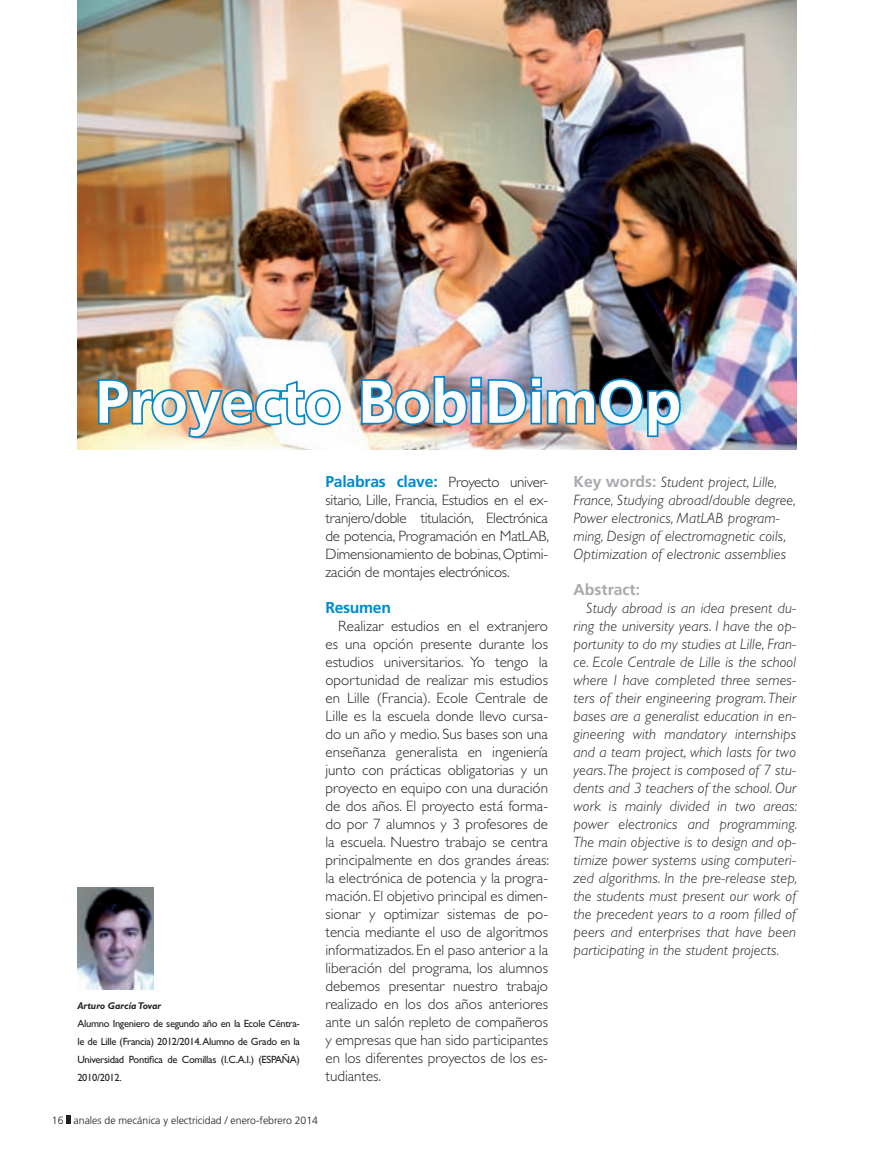
<style>
.page{position:relative;width:873px;height:1153px;background:#fff}
.page>*{position:absolute;margin:0;border:0;box-sizing:border-box;transform-origin:0 0}
.t1{font:700 60px "Frutiger LT Std";color:#fff}
.t2{font:700 15.75px "Frutiger LT Std";color:#a8a9ad}
.t3{font:700 15.75px "Frutiger LT Std";letter-spacing:-.02em;color:#0089cf}
.t4{font:300 15px/18px "Gill Sans Std";letter-spacing:-.015em;color:#231f20;text-align:justify}
.t5{font:italic 300 15px/18px "Gill Sans Std";letter-spacing:.01em;color:#231f20}
.t6{font:10.5px/18px "Gill Sans Std";letter-spacing:-.03em;color:#231f20;text-align:justify}
.t7{font:300 10.5px "Frutiger LT Std";color:#231f20}
.t8{font:italic 700 9.75px "Gill Sans Std";color:#231f20}
.s1{font-family:"Frutiger LT Std";font-weight:700;font-size:15.75px;color:#0089cf}
.s2{font-family:"Frutiger LT Std";font-weight:700;font-style:normal;font-size:15.75px;color:#a8a9ad}
</style>
<div class="page">
<div style="left:66px;top:1115px;width:5px;height:9px;background:#231f20"></div>
<img style="left:77px;top:888px;width:77px;height:102px">
<img style="left:77px;top:0;width:719px;height:450px">
<img style="left:96px;top:377px;width:246px;height:62px">
<img style="left:359px;top:374px;width:323px;height:65px">
<h1 class="t1" style="left:95px;top:367px;width:587px">Proyecto BobiDimOp</h1>
<p class="t8" style="left:77px;top:1000px;width:85px">Arturo García Tovar</p>
<p class="t6" style="left:77px;top:1015px;width:224px">Alumno Ingeniero de segundo año en la Ecole Céntra&shy;le de Lille (Francia) 2012/2014. Alumno de Grado en la Universidad Pontifica de Comillas (I.C.A.I.) (ESPAÑA)<br>2010/2012.</p>
<p class="t4" style="left:325px;top:473px;width:225px"><span class="s1">Palabras clave:</span> Proyecto univer&shy;sitario, Lille, Francia, Estudios en el ex&shy;tranjero/doble titulación, Electrónica de potencia, Programación en MatLAB, Dimensionamiento de bobinas, Optimi&shy;zación de montajes electrónicos.</p>
<p class="t3" style="left:325px;top:598px;width:67px">Resumen</p>
<p class="t4" style="left:325px;top:617px;width:225px;text-indent:13px">Realizar estudios en el extranjero es una opción presente durante los estudios universitarios. Yo tengo la oportunidad de realizar mis estudios en Lille (Francia). Ecole Centrale de Lille es la escuela donde llevo cursa&shy;do un año y medio. Sus bases son una enseñanza generalista en ingeniería junto con prácticas obligatorias y un proyecto en equipo con una duración de dos años. El proyecto está forma&shy;do por 7 alumnos y 3 profesores de la escuela. Nuestro trabajo se centra principalmente en dos grandes áreas: la electrónica de potencia y la progra&shy;mación. El objetivo principal es dimen&shy;sionar y optimizar sistemas de po&shy;tencia mediante el uso de algoritmos informatizados. En el paso anterior a la liberación del programa, los alumnos debemos presentar nuestro trabajo realizado en los dos años anteriores ante un salón repleto de compañeros y empresas que han sido participantes en los diferentes proyectos de los es&shy;tudiantes.</p>
<p class="t7" style="left:52px;top:1114px;width:268px">16 anales de mecánica y electricidad / enero-febrero 2014</p>
<p class="t5" style="left:573px;top:473px;width:224px"><span class="s2">Key words:</span> Student project, Lille, France, Studying abroad/double degree, Power electronics, MatLAB program&shy;ming, Design of electromagnetic coils, Optimization of electronic assemblies</p>
<p class="t2" style="left:573px;top:580px;width:68px">Abstract:</p>
<p class="t5" style="left:573px;top:599px;width:225px;text-align:justify;text-indent:13px">Study abroad is an idea present du&shy;ring the university years. I have the op&shy;portunity to do my studies at Lille, Fran&shy;ce. Ecole Centrale de Lille is the school where I have completed three semes&shy;ters of their engineering program. Their bases are a generalist education in en&shy;gineering with mandatory internships and a team project, which lasts for two years. The project is composed of 7 stu&shy;dents and 3 teachers of the school. Our work is mainly divided in two areas: power electronics and programming.<br>The main objective is to design and op&shy;timize power systems using computeri&shy;zed algorithms. In the pre-release step, the students must present our work of the precedent years to a room filled of peers and enterprises that have been participating in the student projects.</p>
</div>
